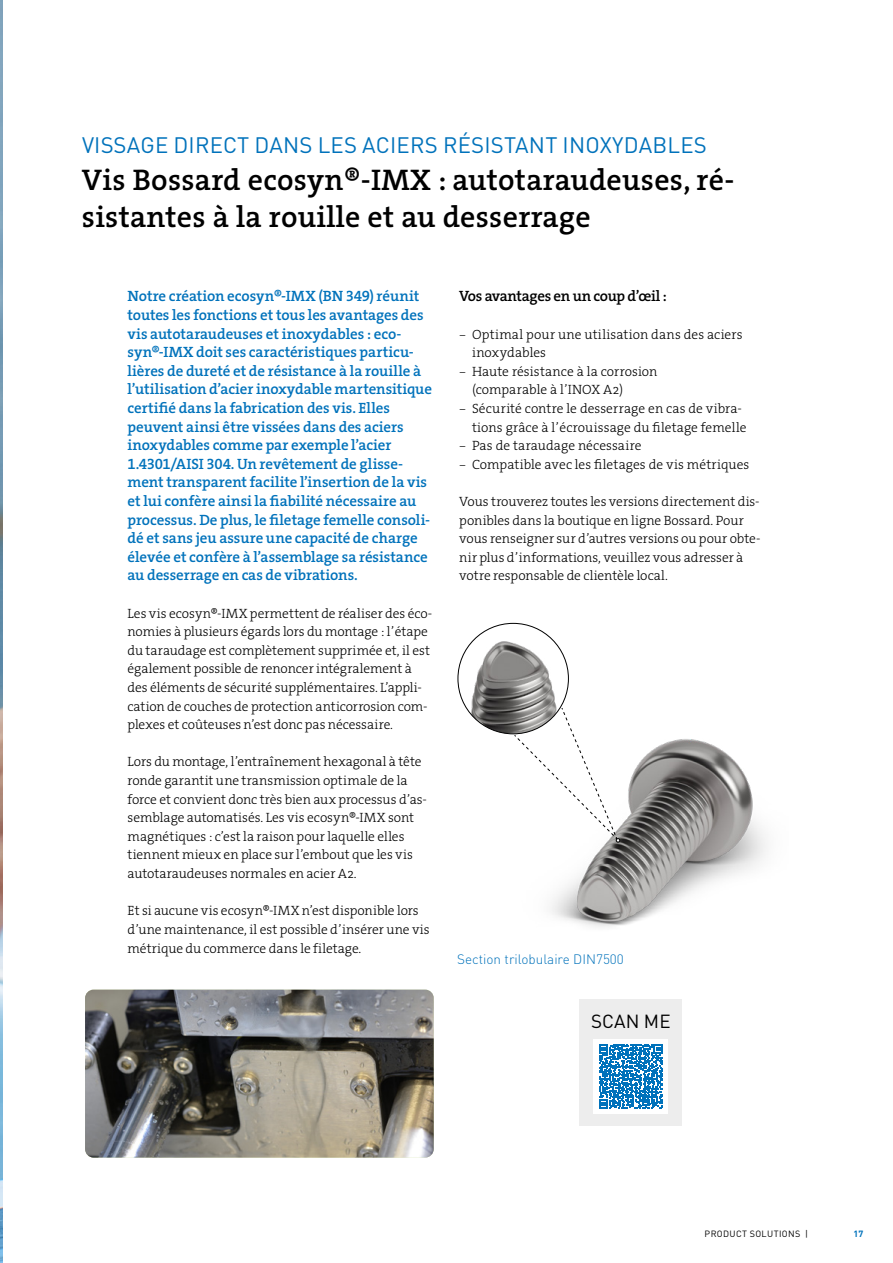
<style>
.page{position:relative;width:893px;height:1263px;background:#fff}
.page>*{position:absolute;margin:0;border:0;box-sizing:border-box;transform-origin:0 0}
.t1{font:30px/37.2px "The Serif HP6 Se Bld";letter-spacing:.01em;color:#000}
.t2{font:22.2px "DINOT";letter-spacing:.01em;color:#0072bb}
.t3{font:18.75px "DINOT";letter-spacing:.01em;color:#000}
.t4{font:15px/18.6px "The Serif HP6 Se Bld";letter-spacing:-.005em;color:#0072bb}
.t5{font:15px "The Serif HP6 Se Bld";letter-spacing:-.02em;color:#000}
.t6{font:13.5px/18.6px "The Serif HP3 Lig";color:#000}
.t7{font:300 13.5px "DINOT";color:#0072bb}
.t8{font:9px "DINOT";letter-spacing:.04em;color:#000}
.t9{font:700 9px "DINOT";color:#0072bb}
.s1{font-family:"DINOT";font-weight:300}
</style>
<div class="page">
<img style="left:0;top:0;width:2px;height:1263px">
<div style="left:580px;top:999px;width:102px;height:126px;background:#ededed"></div>
<div style="left:593px;top:1039px;width:75px;height:74px;background:#fff"></div>
<svg style="left:599px;top:1044px;width:64px;height:64px"></svg>
<img style="left:85px;top:990px;width:349px;height:167px">
<img style="left:502px;top:686px;width:265px;height:241px">
<img style="left:458px;top:623px;width:110px;height:111px;border-radius:55px">
<svg style="left:514px;top:707px;width:106px;height:135px"></svg>
<h2 class="t2" style="left:82px;top:129px;width:626px">VISSAGE DIRECT DANS LES ACIERS RÉSISTANT INOXYDABLES</h2>
<h1 class="t1" style="left:82px;top:161px;width:654px">Vis Bossard ecosyn®-IMX : autotaraudeuses, ré&shy;sistantes à la rouille et au desserrage</h1>
<p class="t4" style="left:128px;top:287px;width:306px">Notre création ecosyn®-IMX (BN 349) réunit toutes les fonctions et tous les avantages des vis autotaraudeuses et inoxydables : eco&shy;syn®-IMX doit ses caractéristiques particu&shy;lières de dureté et de résistance à la rouille à l’utilisation d’acier inoxydable martensitique certifié dans la fabrication des vis. Elles peuvent ainsi être vissées dans des aciers inoxydables comme par exemple l’acier 1.4301/AISI 304. Un revêtement de glisse&shy;ment transparent facilite l’insertion de la vis et lui confère ainsi la fiabilité nécessaire au processus. De plus, le filetage femelle consoli&shy;dé et sans jeu assure une capacité de charge élevée et confère à l’assemblage sa résistance au desserrage en cas de vibrations.</p>
<p class="t6" style="left:128px;top:604px;width:306px">Les vis ecosyn®-IMX permettent de réaliser des éco&shy;nomies à plusieurs égards lors du montage : l’étape du taraudage est complètement supprimée et, il est également possible de renoncer intégralement à des éléments de sécurité supplémentaires. L’appli&shy;cation de couches de protection anticorrosion com&shy;plexes et coûteuses n’est donc pas nécessaire.</p>
<p class="t6" style="left:128px;top:753px;width:301px">Lors du montage, l’entraînement hexagonal à tête ronde garantit une transmission optimale de la force et convient donc très bien aux processus d’as&shy;semblage automatisés. Les vis ecosyn®-IMX sont magnétiques : c’est la raison pour laquelle elles tiennent mieux en place sur l’embout que les vis autotaraudeuses normales en acier A2.</p>
<p class="t6" style="left:128px;top:901px;width:304px">Et si aucune vis ecosyn®-IMX n’est disponible lors d’une maintenance, il est possible d’insérer une vis métrique du commerce dans le filetage.</p>
<p class="t5" style="left:459px;top:286px;width:209px">Vos avantages en un coup d’œil :</p>
<p class="t6" style="left:472px;top:325px;width:272px;text-indent:-13px"><span class="s1">–</span> Optimal pour une utilisation dans des aciers inoxydables</p>
<p class="t6" style="left:472px;top:362px;width:187px;text-indent:-13px"><span class="s1">–</span> Haute résistance à la corrosion (comparable à l’INOX A2)</p>
<p class="t6" style="left:472px;top:399px;width:276px;text-indent:-13px"><span class="s1">–</span> Sécurité contre le desserrage en cas de vibra&shy;tions grâce à l’écrouissage du filetage femelle</p>
<p class="t6" style="left:459px;top:436px;width:184px"><span class="s1">–</span> Pas de taraudage nécessaire</p>
<p class="t6" style="left:459px;top:455px;width:292px"><span class="s1">–</span> Compatible avec les filetages de vis métriques</p>
<p class="t6" style="left:459px;top:492px;width:303px">Vous trouverez toutes les versions directement dis&shy;ponibles dans la boutique en ligne Bossard. Pour vous renseigner sur d’autres versions ou pour obte&shy;nir plus d’informations, veuillez vous adresser à votre responsable de clientèle local.</p>
<p class="t7" style="left:457px;top:950px;width:168px">Section trilobulaire DIN7500</p>
<h3 class="t3" style="left:591px;top:1009px;width:81px">SCAN ME</h3>
<p class="t8" style="left:705px;top:1227px;width:105px">PRODUCT SOLUTIONS |</p>
<p class="t9" style="left:853px;top:1227px;width:11px">17</p>
</div>
